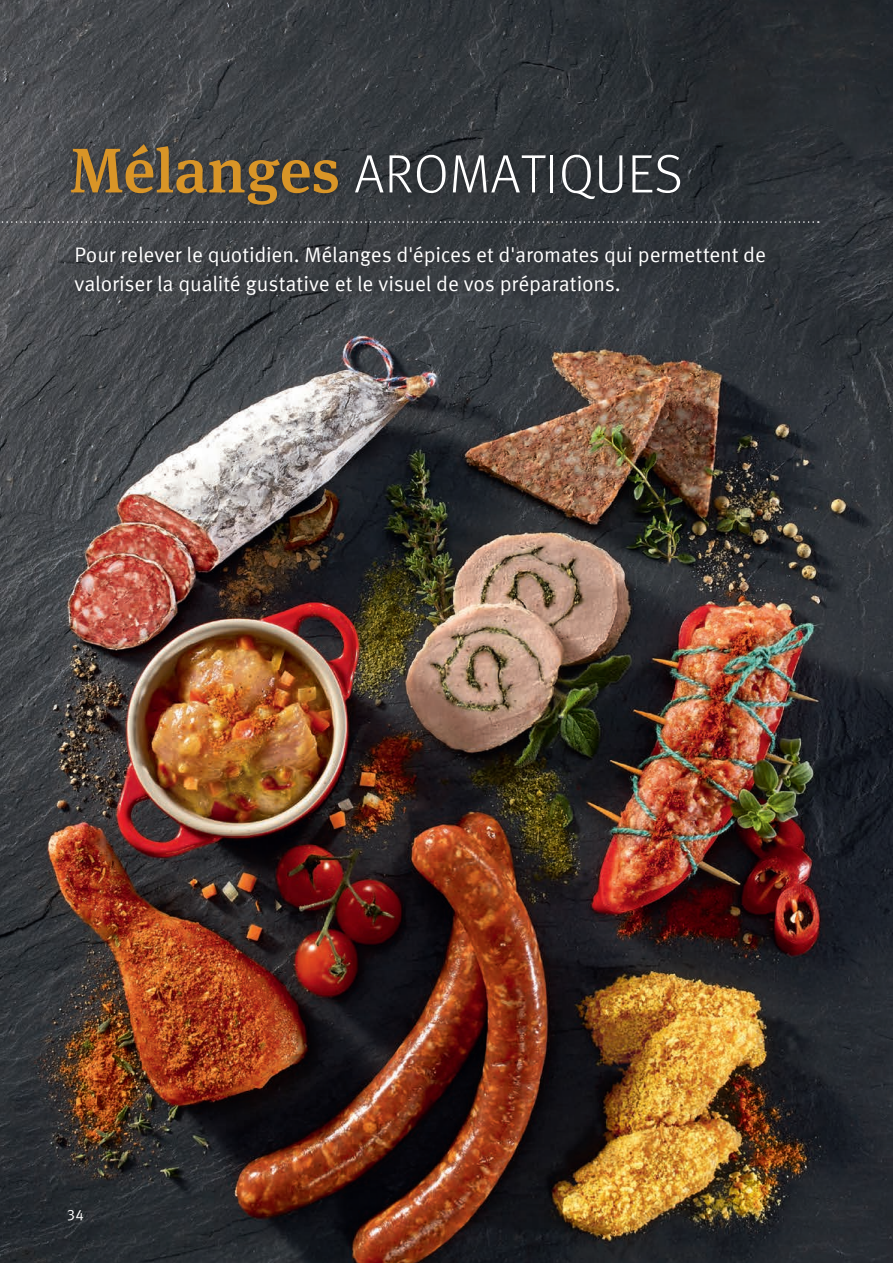
<style>
.page{position:relative;width:893px;height:1263px;background:#fff}
.page>*{position:absolute;margin:0;border:0;box-sizing:border-box;transform-origin:0 0}
.t1{font:300 54px "Meta Pro";letter-spacing:.01em;color:#fff}
.t2{font:21px/29.4px "Meta Pro";letter-spacing:-.01em;color:#fff}
.t3{font:15px "Meta Pro";color:#fff}
.s1{font-family:"Meta Serif Pro";font-weight:500;font-size:63px;color:#d99527}
</style>
<div class="page">
<img style="left:0;top:0;width:893px;height:1263px">
<svg style="left:0;top:221px;width:819px;height:2px"></svg>
<div style="left:63px;top:137px;width:625px;height:75px;background:#101016;opacity:.33"></div>
<div style="left:67px;top:238px;width:706px;height:65px;background:#101016;opacity:.33"></div>
<h1 class="t1" style="left:70px;top:135px;width:614px"><span class="s1">Mélanges</span> AROMATIQUES</h1>
<p class="t2" style="left:74px;top:239px;width:693px">Pour relever le quotidien. Mélanges d'épices et d'aromates qui permettent de valoriser la qualité gustative et le visuel de vos préparations.</p>
<p class="t3" style="left:67px;top:1203px;width:18px">34</p>
</div>
